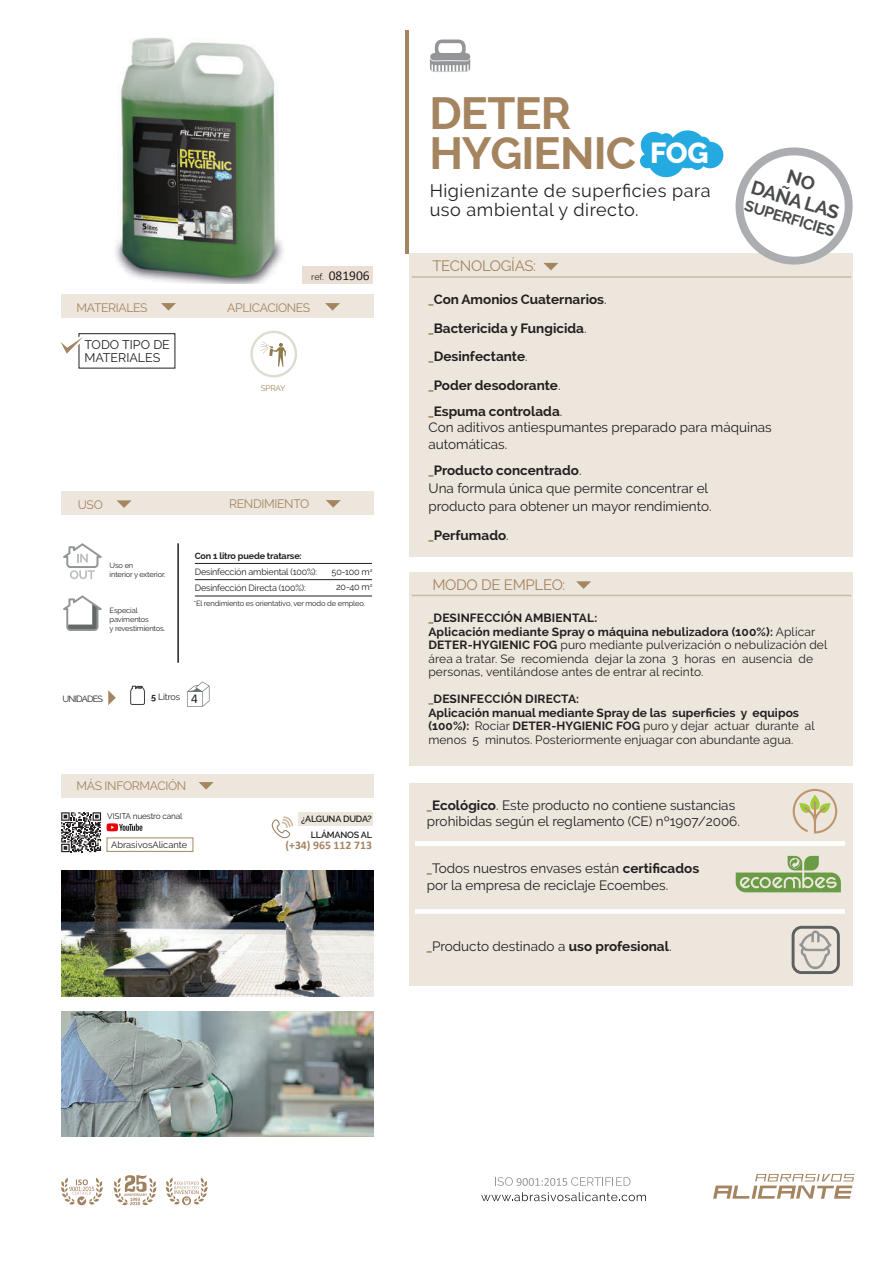
<style>
.page{position:relative;width:893px;height:1263px;background:#fff}
.page>*{position:absolute;margin:0;border:0;box-sizing:border-box;transform-origin:0 0}
.t1{font:700 45.3px/39.6px "Raleway";letter-spacing:-.02em;color:#a58460}
.t2{font:800 28.8px "Raleway";color:#fff}
.t3{font:700 19.35px/20.5px "Raleway";color:#494b4d;text-align:center}
.t4{font:18px/19.2px "Raleway";letter-spacing:.03em;color:#231f20}
.t5{font:700 15.45px "Raleway";color:#494b4d}
.t6{font:15px "Raleway";letter-spacing:-.02em;color:#a58460}
.t7{font:13.5px/16.5px "Raleway";color:#231f20}
.t8{font:700 13.5px/28.8px "Raleway";color:#231f20}
.t9{font:13.5px "Calibri";color:#231f20}
.t10{font:12.45px/13.4px "Raleway";color:#231f20}
.t11{font:12.15px "Raleway";letter-spacing:-.03em;color:#a58460}
.t12{font:12px/13.5px "Raleway";letter-spacing:.01em;color:#231f20}
.t13{font:700 12px/13.5px "Raleway";letter-spacing:.005em;color:#231f20}
.t14{font:700 11.7px "Calibri";color:#a58560}
.t15{font:9.3px "Raleway";color:#231f20}
.t16{font:9px/15.8px "Raleway";letter-spacing:-.02em;color:#231f20;text-align:center}
.t17{font:700 9px "Raleway";letter-spacing:-.02em;color:#231f20}
.t18{font:600 9px/15.9px "Raleway";letter-spacing:-.02em;color:#231f20;text-align:right}
.t19{font:9px "Raleway";letter-spacing:-.08em;color:#231f20}
.t20{font:8.25px "Raleway";letter-spacing:-.02em;color:#231f20}
.t21{font:8.25px "Raleway";letter-spacing:-.035em;color:#a58560}
.t22{font:7.5px/9px "Raleway";letter-spacing:-.02em;color:#231f20}
.s1{font-weight:700}
.s2{font-family:"Raleway";font-size:9px}
.s3{color:#a58460}
.s4{font-weight:400}
.s5{font-weight:700;color:#a58460}
.s6{font-weight:700;font-size:13.5px;color:#a58460}
.s7{font-size:13.5px;color:#a58460}
</style>
<div class="page">
<img style="left:115px;top:38px;width:188px;height:246px">
<img style="left:62px;top:871px;width:311px;height:125px">
<img style="left:62px;top:1011px;width:311px;height:126px">
<div style="left:61px;top:295px;width:312px;height:23px;background:#ede6dd"></div>
<div style="left:409px;top:253px;width:444px;height:304px;background:#ede6dd"></div>
<div style="left:409px;top:572px;width:444px;height:194px;background:#ede6dd"></div>
<hr style="left:405px;top:30px;width:4px;height:224px;background:#a58460">
<hr style="left:412px;top:276px;width:439px;height:2px;background:#cdb9a2">
<svg style="left:161px;top:303px;width:15px;height:8px"></svg>
<div style="left:61px;top:774px;width:312px;height:24px;background:#ede6dd"></div>
<div style="left:299px;top:812px;width:74px;height:14px;background:#ede6dd"></div>
<svg style="left:271px;top:816px;width:22px;height:23px"></svg>
<svg style="left:325px;top:303px;width:15px;height:8px"></svg>
<div style="left:107px;top:838px;width:86px;height:14px;border:1px solid #a58560"></div>
<svg style="left:61px;top:812px;width:40px;height:40px"></svg>
<svg style="left:107px;top:823px;width:35px;height:8px"></svg>
<svg style="left:199px;top:782px;width:15px;height:8px"></svg>
<svg style="left:543px;top:263px;width:15px;height:7px"></svg>
<hr style="left:412px;top:595px;width:439px;height:1px;background:#cdb9a2">
<svg style="left:576px;top:581px;width:15px;height:8px"></svg>
<div style="left:303px;top:266px;width:70px;height:18px;background:#ebdfd4"></div>
<svg style="left:430px;top:40px;width:40px;height:33px"></svg>
<div style="left:79px;top:333px;width:96px;height:36px;border:1px solid #231f20"></div>
<svg style="left:61px;top:336px;width:22px;height:18px"></svg>
<svg style="left:108px;top:690px;width:8px;height:15px"></svg>
<div style="left:61px;top:491px;width:312px;height:24px;background:#ede6dd"></div>
<svg style="left:326px;top:500px;width:15px;height:8px"></svg>
<svg style="left:117px;top:500px;width:15px;height:8px"></svg>
<svg style="left:187px;top:682px;width:22px;height:25px"></svg>
<svg style="left:130px;top:686px;width:15px;height:19px"></svg>
<hr style="left:177px;top:543px;width:2px;height:120px;background:#231f20">
<hr style="left:195px;top:563px;width:177px;height:1px;background:#231f20">
<hr style="left:195px;top:579px;width:177px;height:1px;background:#231f20">
<hr style="left:195px;top:596px;width:177px;height:1px;background:#231f20">
<div style="left:409px;top:783px;width:443px;height:203px;background:#ede6dd"></div>
<div style="left:415px;top:841px;width:430px;height:5px;background:#fff"></div>
<div style="left:415px;top:909px;width:430px;height:5px;background:#fff"></div>
<svg style="left:736px;top:856px;width:105px;height:36px"></svg>
<svg style="left:793px;top:789px;width:44px;height:44px"></svg>
<svg style="left:792px;top:926px;width:48px;height:48px"></svg>
<svg style="left:713px;top:1174px;width:142px;height:25px"></svg>
<svg style="left:495px;top:1177px;width:135px;height:9px"></svg>
<svg style="left:481px;top:1192px;width:165px;height:9px"></svg>
<svg style="left:165px;top:1178px;width:43px;height:28px"></svg>
<svg style="left:113px;top:1175px;width:44px;height:31px"></svg>
<svg style="left:61px;top:1178px;width:42px;height:28px"></svg>
<svg style="left:63px;top:595px;width:39px;height:36px"></svg>
<svg style="left:63px;top:543px;width:39px;height:36px"></svg>
<svg style="left:250px;top:331px;width:47px;height:46px"></svg>
<div style="left:641px;top:132px;width:26px;height:26px;background:#24aae1;border-radius:50%"></div>
<div style="left:697px;top:142px;width:26px;height:26px;background:#24aae1;border-radius:50%"></div>
<div style="left:659px;top:133px;width:14px;height:15px;background:#24aae1;border-radius:50%"></div>
<div style="left:640px;top:154px;width:14px;height:14px;background:#24aae1;border-radius:50%"></div>
<div style="left:690px;top:156px;width:14px;height:14px;background:#24aae1;border-radius:50%"></div>
<div style="left:696px;top:137px;width:14px;height:14px;background:#24aae1;border-radius:50%"></div>
<div style="left:669px;top:130px;width:38px;height:38px;background:#24aae1;border-radius:50%"></div>
<div style="left:647px;top:139px;width:38px;height:38px;background:#24aae1;border-radius:50%"></div>
<svg style="left:735px;top:147px;width:118px;height:118px"></svg>
<p class="t11" style="left:77px;top:301px;width:72px">MATERIALES</p>
<p class="t10" style="left:84px;top:338px;width:87px">TODO TIPO DE<br>MATERIALES</p>
<p class="t11" style="left:78px;top:497px;width:27px">USO</p>
<p class="t22" style="left:110px;top:561px;width:58px">Uso en<br>interior y exterior.</p>
<p class="t22" style="left:110px;top:606px;width:57px">Especial pavimentos<br>y revestimientos.</p>
<p class="t19" style="left:62px;top:693px;width:42px">UNIDADES</p>
<p class="t16" style="left:151px;top:689px;width:30px"><span class="s1">5</span> Litros</p>
<p class="t9" style="left:311px;top:267px;width:60px"><span class="s2">ref.</span> 081906</p>
<h1 class="t1" style="left:429px;top:94px;width:208px">DETER<br>HYGIENIC</h1>
<h3 class="t4" style="left:430px;top:181px;width:282px">Higienizante de superficies para uso ambiental y directo.</h3>
<h2 class="t2" style="left:650px;top:136px;width:60px">FOG</h2>
<p class="t6" style="left:432px;top:257px;width:105px">TECNOLOGÍAS:</p>
<p class="t11" style="left:227px;top:301px;width:85px">APLICACIONES</p>
<p class="t8" style="left:428px;top:285px;width:180px"><span class="s3">_</span>Con Amonios Cuaternarios<span class="s4">. </span><span class="s3">_</span>Bactericida y Fungicida<span class="s4">. </span><span class="s3">_</span>Desinfectante<span class="s4">.<br></span><span class="s3">_</span>Poder desodorante<span class="s4">.</span></p>
<p class="t21" style="left:261px;top:383px;width:26px">SPRAY</p>
<h3 class="t3" style="left:761px;top:157px;width:93px;rotate:17deg">NO<br>DAÑA LAS</h3>
<p class="t5" style="left:748px;top:196px;width:95px;rotate:17deg">SUPERFICIES</p>
<p class="t11" style="left:229px;top:497px;width:81px">RENDIMIENTO</p>
<p class="t17" style="left:195px;top:550px;width:108px">Con 1 litro puede tratarse:</p>
<p class="t16" style="left:195px;top:564px;width:124px">Desinfección ambiental (100%):</p>
<p class="t16" style="left:332px;top:564px;width:42px">50-100 m<sup>2<br></sup>20-40 m<sup>2</sup></p>
<p class="t16" style="left:195px;top:580px;width:112px">Desinfección Directa (100%):</p>
<p class="t22" style="left:194px;top:599px;width:173px">*El rendimiento es orientativo, ver modo de empleo.</p>
<p class="t9" style="left:191px;top:690px;width:8px">4</p>
<p class="t7" style="left:428px;top:403px;width:345px"><span class="s5">_</span><span class="s1">Espuma controlada</span>.<br>Con aditivos antiespumantes preparado para máquinas automáticas.</p>
<p class="t7" style="left:428px;top:462px;width:285px;line-height:18px"><span class="s5">_</span><span class="s1">Producto concentrado</span>.<br>Una formula única que permite concentrar el producto para obtener un mayor rendimiento.</p>
<p class="t8" style="left:428px;top:521px;width:82px"><span class="s3">_</span>Perfumado<span class="s4">.</span></p>
<p class="t6" style="left:432px;top:576px;width:135px">MODO DE EMPLEO:</p>
<p class="t12" style="left:428px;top:611px;width:400px"><span class="s6">_</span><span class="s1">DESINFECCIÓN AMBIENTAL:<br>Aplicación mediante Spray o máquina nebulizadora (100%):</span> Aplicar <span class="s1">DETER-HYGIENIC FOG</span> puro mediante pulverización o nebulización del área a tratar. Se recomienda dejar la zona 3 horas en ausencia de personas, ventilándose antes de entrar al recinto.</p>
<p class="t13" style="left:428px;top:692px;width:388px"><span class="s7">_</span>DESINFECCIÓN DIRECTA:<br>Aplicación manual mediante Spray de las superficies y equipos (100%): <span class="s4">Rociar</span> DETER-HYGIENIC FOG <span class="s4">puro y dejar actuar durante al menos 5 minutos. Posteriormente enjuagar con abundante agua.</span></p>
<p class="t11" style="left:77px;top:779px;width:111px">MÁS INFORMACIÓN</p>
<p class="t20" style="left:107px;top:812px;width:77px">VISITA nuestro canal</p>
<p class="t15" style="left:111px;top:839px;width:78px">AbrasivosAlicante</p>
<p class="t18" style="left:301px;top:811px;width:72px">¿ALGUNA DUDA?<br>LLÁMANOS AL</p>
<p class="t14" style="left:286px;top:837px;width:88px">(+34) 965 112 713</p>
<p class="t7" style="left:427px;top:797px;width:315px"><span class="s5">_</span><span class="s1">Ecológico</span>. Este producto no contiene sustancias prohibidas según el reglamento (CE) nº1907/2006.</p>
<p class="t7" style="left:427px;top:860px;width:274px"><span class="s5">_</span>Todos nuestros envases están <span class="s1">certificados </span>por la empresa de reciclaje Ecoembes.</p>
<p class="t7" style="left:427px;top:938px;width:246px"><span class="s5">_</span>Producto destinado a <span class="s1">uso profesional</span>.</p>
</div>
